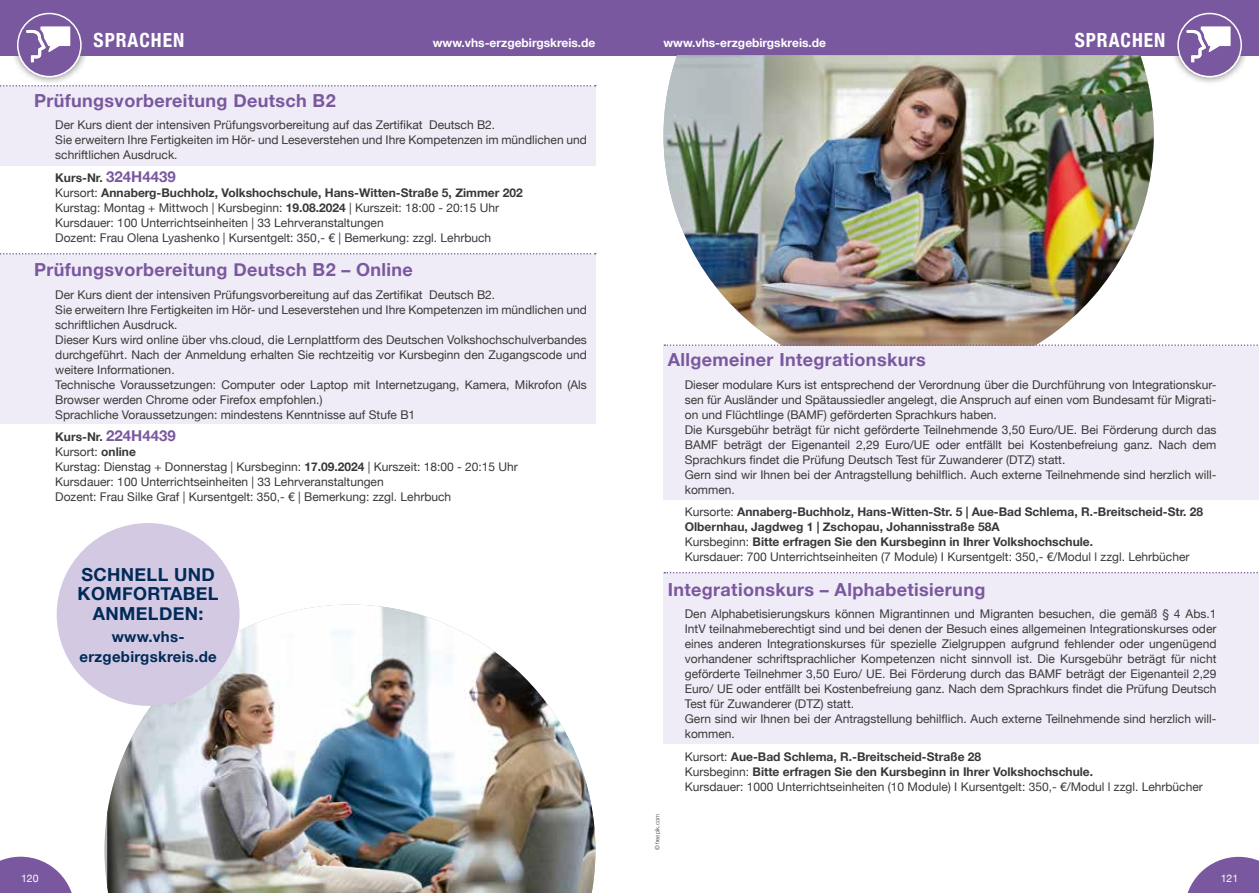
<style>
.page{position:relative;width:1259px;height:893px;background:#fff}
.page>*{position:absolute;margin:0;border:0;box-sizing:border-box;transform-origin:0 0}
.t1{font:700 condensed 19.5px "Helvetica Neue";letter-spacing:.05em;color:#fff}
.t2{font:700 18px "Helvetica Neue";letter-spacing:.02em;color:#7a589f}
.t3{font:700 18px/19.5px "Helvetica Neue";letter-spacing:.02em;color:#002a58;text-align:center}
.t4{font:700 15px/19.5px "Helvetica Neue";letter-spacing:.02em;color:#002a58;text-align:center}
.t5{font:12px/15px "Helvetica Neue";color:#383937}
.t6{font:700 12px/15px "Helvetica Neue";color:#383937}
.t7{font:700 12px "Helvetica Neue";color:#fff}
.t8{font:10.5px "Helvetica Neue";color:#fff}
.t9{font:300 6px "Helvetica Neue";color:#383937}
.s1{font-weight:700}
.s2{font-weight:700;font-size:15px;color:#7a589f}
.s3{font-weight:400}
</style>
<div class="page">
<div style="left:1169px;top:5px;width:81px;height:81px;background:#000;opacity:.55"></div>
<div style="left:9px;top:5px;width:81px;height:81px;background:#000;opacity:.55"></div>
<svg style="left:0;top:857px;width:72px;height:36px"></svg>
<div style="left:0;top:0;width:1259px;height:55px;background:#7a589f"></div>
<svg style="left:1187px;top:857px;width:72px;height:36px"></svg>
<div style="left:18px;top:14px;width:63px;height:63px;background:#7a589f;border-radius:50%"></div>
<div style="left:17px;top:13px;width:65px;height:64px;border:2px solid #fff;border-radius:50%"></div>
<svg style="left:26px;top:26px;width:44px;height:36px"></svg>
<div style="left:1178px;top:14px;width:63px;height:63px;background:#7a589f;border-radius:50%"></div>
<div style="left:1177px;top:13px;width:65px;height:64px;border:2px solid #fff;border-radius:50%"></div>
<svg style="left:1186px;top:26px;width:44px;height:36px"></svg>
<div style="left:0;top:87px;width:595px;height:79px;background:#f0ecf7"></div>
<div style="left:0;top:254px;width:595px;height:170px;background:#f0ecf7"></div>
<svg style="left:0;top:85px;width:596px;height:2px"></svg>
<svg style="left:0;top:253px;width:596px;height:1px"></svg>
<img style="left:107px;top:605px;width:488px;height:288px">
<img style="left:663px;top:55px;width:490px;height:291px">
<div style="left:57px;top:523px;width:183px;height:183px;background:#d3c9e2;border-radius:50%"></div>
<div style="left:663px;top:346px;width:596px;height:154px;background:#f0ecf7"></div>
<div style="left:663px;top:573px;width:596px;height:171px;background:#f0ecf7"></div>
<svg style="left:664px;top:344px;width:594px;height:2px"></svg>
<svg style="left:664px;top:572px;width:594px;height:1px"></svg>
<h1 class="t1" style="left:94px;top:24px;width:92px">SPRACHEN</h1>
<h1 class="t1" style="left:1074px;top:24px;width:92px">SPRACHEN</h1>
<p class="t7" style="left:433px;top:34px;width:164px">www.vhs-erzgebirgskreis.de</p>
<p class="t7" style="left:663px;top:34px;width:164px">www.vhs-erzgebirgskreis.de</p>
<h2 class="t2" style="left:34px;top:86px;width:303px">Prüfungsvorbereitung Deutsch B2</h2>
<p class="t5" style="left:55px;top:118px;width:533px">Der Kurs dient der intensiven Prüfungsvorbereitung auf das Zertifikat Deutsch B2.<br>Sie erweitern Ihre Fertigkeiten im Hör- und Leseverstehen und Ihre Kompetenzen im mündlichen und schriftlichen Ausdruck.</p>
<p class="t5" style="left:55px;top:171px;width:469px"><span class="s1">Kurs-Nr.</span> <span class="s2">324H4439<br></span>Kursort: <span class="s1">Annaberg-Buchholz, Volkshochschule, Hans-Witten-Straße 5, Zimmer 202<br></span>Kurstag: Montag + Mittwoch | Kursbeginn: <span class="s1">19.08.2024</span> | Kurszeit: 18:00 - 20:15 Uhr Kursdauer: 100 Unterrichtseinheiten | 33 Lehrveranstaltungen<br>Dozent: Frau Olena Lyashenko | Kursentgelt: 350,- € | Bemerkung: zzgl. Lehrbuch</p>
<h2 class="t2" style="left:34px;top:256px;width:380px">Prüfungsvorbereitung Deutsch B2 – Online</h2>
<p class="t5" style="left:55px;top:288px;width:533px">Der Kurs dient der intensiven Prüfungsvorbereitung auf das Zertifikat Deutsch B2.<br>Sie erweitern Ihre Fertigkeiten im Hör- und Leseverstehen und Ihre Kompetenzen im mündlichen und schriftlichen Ausdruck.<br>Dieser Kurs wird online über vhs.cloud, die Lernplattform des Deutschen Volkshochschulverbandes durchgeführt. Nach der Anmeldung erhalten Sie rechtzeitig vor Kursbeginn den Zugangscode und weitere Informationen.<br>Technische Voraussetzungen: Computer oder Laptop mit Internetzugang, Kamera, Mikrofon (Als Browser werden Chrome oder Firefox empfohlen.)<br>Sprachliche Voraussetzungen: mindestens Kenntnisse auf Stufe B1</p>
<p class="t5" style="left:55px;top:430px;width:464px"><span class="s1">Kurs-Nr.</span> <span class="s2">224H4439<br></span>Kursort: <span class="s1">online<br></span>Kurstag: Dienstag + Donnerstag | Kursbeginn: <span class="s1">17.09.2024</span> | Kurszeit: 18:00 - 20:15 Uhr Kursdauer: 100 Unterrichtseinheiten | 33 Lehrveranstaltungen<br>Dozent: Frau Silke Graf | Kursentgelt: 350,- € | Bemerkung: zzgl. Lehrbuch</p>
<h2 class="t3" style="left:78px;top:565px;width:142px">SCHNELL UND<br>KOMFORTABEL<br>ANMELDEN:</h2>
<p class="t4" style="left:79px;top:627px;width:139px">www.vhs&shy;erzgebirgskreis.de</p>
<h2 class="t2" style="left:668px;top:346px;width:259px">Allgemeiner Integrationskurs</h2>
<p class="t5" style="left:685px;top:378px;width:533px">Dieser modulare Kurs ist entsprechend der Verordnung über die Durchführung von Integrationskur&shy;sen für Ausländer und Spätaussiedler angelegt, die Anspruch auf einen vom Bundesamt für Migrati&shy;on und Flüchtlinge (BAMF) geförderten Sprachkurs haben.<br>Die Kursgebühr beträgt für nicht geförderte Teilnehmende 3,50 Euro/UE. Bei Förderung durch das BAMF beträgt der Eigenanteil 2,29 Euro/UE oder entfällt bei Kostenbefreiung ganz. Nach dem Sprachkurs findet die Prüfung Deutsch Test für Zuwanderer (DTZ) statt.<br>Gern sind wir Ihnen bei der Antragstellung behilflich. Auch externe Teilnehmende sind herzlich will&shy;kommen.</p>
<p class="t6" style="left:685px;top:505px;width:520px"><span class="s3">Kursorte:</span> Annaberg-Buchholz, Hans-Witten-Str. 5 | Aue-Bad Schlema, R.-Breitscheid-Str. 28<br>Olbernhau, Jagdweg 1 | Zschopau, Johannisstraße 58A<br><span class="s3">Kursbeginn:</span> Bitte erfragen Sie den Kursbeginn in Ihrer Volkshochschule.<br><span class="s3">Kursdauer: 700 Unterrichtseinheiten (7 Module) I Kursentgelt: 350,- €/Modul l zzgl. Lehrbücher</span></p>
<h2 class="t2" style="left:668px;top:575px;width:319px">Integrationskurs – Alphabetisierung</h2>
<p class="t5" style="left:685px;top:607px;width:533px">Den Alphabetisierungskurs können Migrantinnen und Migranten besuchen, die gemäß § 4 Abs.1<br>IntV teilnahmeberechtigt sind und bei denen der Besuch eines allgemeinen Integrationskurses oder eines anderen Integrationskurses für spezielle Zielgruppen aufgrund fehlender oder ungenügend vorhandener schriftsprachlicher Kompetenzen nicht sinnvoll ist. Die Kursgebühr beträgt für nicht geförderte Teilnehmer 3,50 Euro/ UE. Bei Förderung durch das BAMF beträgt der Eigenanteil 2,29<br>Euro/ UE oder entfällt bei Kostenbefreiung ganz. Nach dem Sprachkurs findet die Prüfung Deutsch Test für Zuwanderer (DTZ) statt.<br>Gern sind wir Ihnen bei der Antragstellung behilflich. Auch externe Teilnehmende sind herzlich will&shy;kommen.</p>
<p class="t5" style="left:685px;top:750px;width:519px">Kursort: <span class="s1">Aue-Bad Schlema, R.-Breitscheid-Straße 28<br></span>Kursbeginn: <span class="s1">Bitte erfragen Sie den Kursbeginn in Ihrer Volkshochschule.<br></span>Kursdauer: 1000 Unterrichtseinheiten (10 Module) I Kursentgelt: 350,- €/Modul l zzgl. Lehrbücher</p>
<p class="t9" style="left:652px;top:850px;width:38px;rotate:-90deg">© freepik.com</p>
<p class="t8" style="left:21px;top:870px;width:19px">120</p>
<p class="t8" style="left:1220px;top:870px;width:19px">121</p>
</div>
